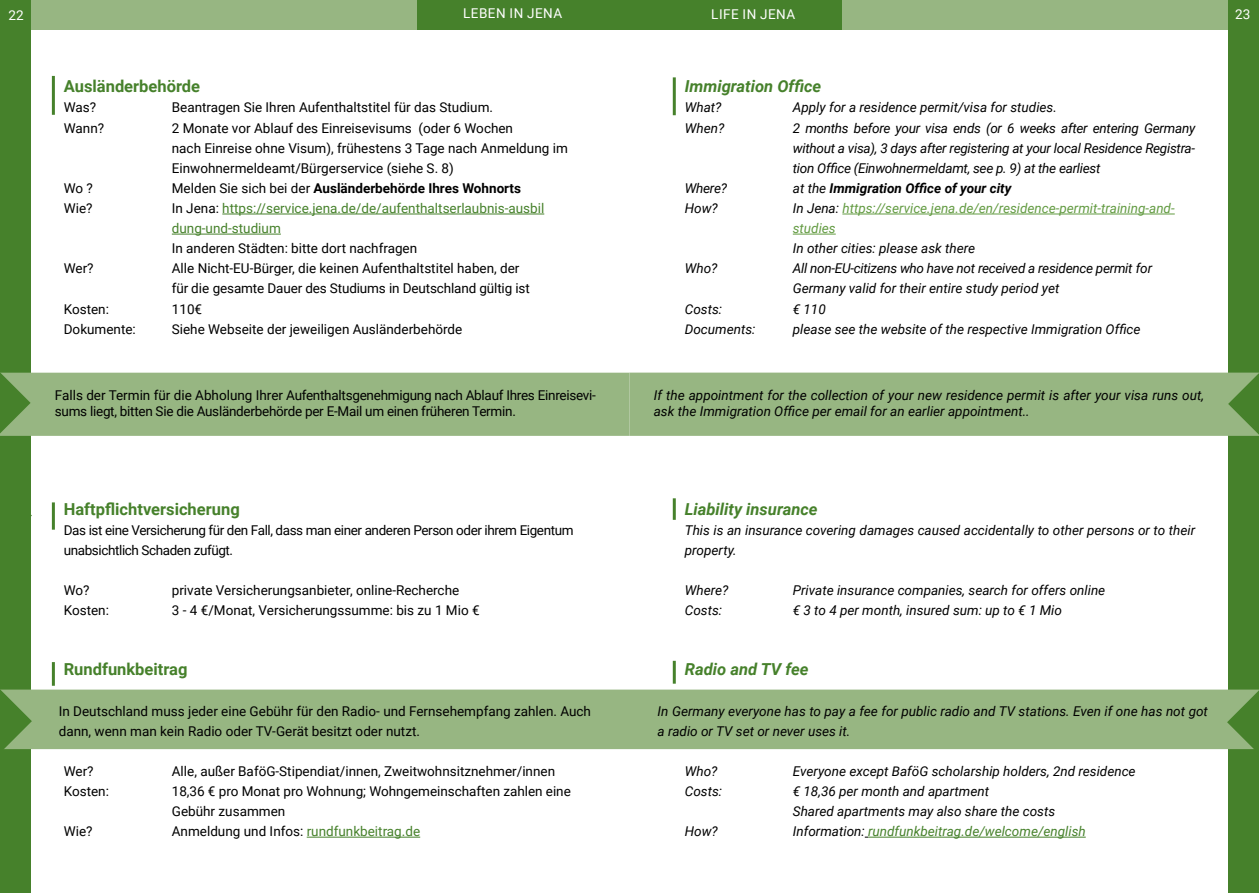
<style>
.page{position:relative;width:1259px;height:893px;background:#fff}
.page>*{position:absolute;margin:0;border:0;box-sizing:border-box;transform-origin:0 0}
.t1{font:700 16.5px "Roboto";color:#46812b}
.t2{font:italic 700 16.5px "Roboto";color:#46812b}
.t3{font:italic 13.5px/20.1px "Roboto";color:#000}
.t4{font:13.5px/20.1px "Roboto";color:#000}
.t5{font:13.5px/16.2px "Roboto";letter-spacing:-.02em;color:#000}
.t6{font:13.5px/20.1px "Roboto";letter-spacing:-.03em;color:#000}
.t7{font:italic 13.5px/20.1px "Roboto";letter-spacing:-.02em;color:#000}
.t8{font:13.5px/20.1px "Roboto";color:#46812b}
.t9{font:italic 13.5px/20.1px "Roboto";color:#639b42}
.t10{font:700 13.5px "Roboto";color:#000}
.t11{font:italic 13.5px "Roboto";color:#46812b}
.t12{font:italic 700 13.5px "Roboto";color:#000}
.t13{font:13.5px "Roboto";letter-spacing:.035em;color:#fff}
.s1{font-weight:400}
.s2{color:#000}
.s3{color:#46812b}
</style>
<div class="page">
<div style="left:0;top:0;width:1259px;height:30px;background:#97b682"></div>
<div style="left:1228px;top:0;width:31px;height:893px;background:#46812b"></div>
<div style="left:417px;top:0;width:212px;height:30px;background:#46812b"></div>
<div style="left:629px;top:0;width:213px;height:30px;background:#46812b"></div>
<div style="left:0;top:0;width:31px;height:893px;background:#46812b"></div>
<hr style="left:222px;top:214px;width:322px;height:1px;background:#46812b">
<hr style="left:172px;top:234px;width:109px;height:1px;background:#46812b">
<hr style="left:307px;top:837px;width:113px;height:1px;background:#46812b">
<hr style="left:52px;top:76px;width:3px;height:39px;background:#46812b">
<hr style="left:52px;top:502px;width:3px;height:28px;background:#46812b">
<hr style="left:52px;top:662px;width:3px;height:24px;background:#46812b">
<hr style="left:842px;top:214px;width:332px;height:1px;background:#639b42">
<hr style="left:793px;top:234px;width:43px;height:1px;background:#639b42">
<hr style="left:868px;top:837px;width:217px;height:1px;background:#46812b">
<hr style="left:673px;top:77px;width:3px;height:38px;background:#46812b">
<hr style="left:673px;top:498px;width:3px;height:22px;background:#46812b">
<hr style="left:673px;top:661px;width:3px;height:23px;background:#46812b">
<div style="left:0;top:372px;width:1259px;height:64px;background:#97b682"></div>
<div style="left:32px;top:690px;width:1195px;height:59px;background:#97b682"></div>
<svg style="left:0;top:689px;width:32px;height:61px"></svg>
<svg style="left:1227px;top:690px;width:32px;height:60px"></svg>
<p class="t13" style="left:9px;top:6px;width:17px">22</p>
<p class="t13" style="left:463px;top:4px;width:101px">LEBEN IN JENA</p>
<p class="t13" style="left:711px;top:4px;width:85px">LIFE IN JENA</p>
<p class="t13" style="left:1235px;top:4px;width:17px">23</p>
<p class="t1" style="left:64px;top:75px;width:138px">Ausländerbehörde</p>
<p class="t4" style="left:64px;top:97px;width:34px">Was?</p>
<p class="t4" style="left:172px;top:97px;width:323px">Beantragen Sie Ihren Aufenthaltstitel für das Studium.</p>
<p class="t4" style="left:64px;top:117px;width:42px">Wann?</p>
<p class="t4" style="left:172px;top:117px;width:397px">2 Monate vor Ablauf des Einreisevisums (oder 6 Wochen<br>nach Einreise ohne Visum), frühestens 3 Tage nach Anmeldung im<br>Einwohnermeldeamt/Bürgerservice (siehe S. 8)</p>
<p class="t4" style="left:64px;top:178px;width:31px">Wo ?</p>
<p class="t10" style="left:172px;top:179px;width:351px"><span class="s1">Melden Sie sich bei der</span> Ausländerbehörde Ihres Wohnorts</p>
<p class="t4" style="left:64px;top:198px;width:30px">Wie?</p>
<p class="t8" style="left:172px;top:198px;width:374px"><span class="s2">In Jena:</span> https://service.jena.de/de/aufenthaltserlaubnis-ausbil dung-und-studium</p>
<p class="t4" style="left:172px;top:238px;width:247px">In anderen Städten: bitte dort nachfragen</p>
<p class="t4" style="left:64px;top:258px;width:31px">Wer?</p>
<p class="t4" style="left:172px;top:258px;width:359px">Alle Nicht-EU-Bürger, die keinen Aufenthaltstitel haben, der für die gesamte Dauer des Studiums in Deutschland gültig ist</p>
<p class="t4" style="left:64px;top:298px;width:47px">Kosten:</p>
<p class="t4" style="left:172px;top:298px;width:32px">110€</p>
<p class="t4" style="left:64px;top:318px;width:74px">Dokumente:</p>
<p class="t4" style="left:172px;top:318px;width:292px">Siehe Webseite der jeweiligen Ausländerbehörde</p>
<p class="t2" style="left:685px;top:75px;width:138px">Immigration Office</p>
<p class="t3" style="left:685px;top:97px;width:38px">What?</p>
<p class="t3" style="left:793px;top:97px;width:266px">Apply for a residence permit/visa for studies.</p>
<p class="t3" style="left:685px;top:117px;width:41px">When?</p>
<p class="t3" style="left:793px;top:117px;width:404px;text-align:justify">2 months before your visa ends (or 6 weeks after entering Germany without a visa), 3 days after registering at your local Residence Registra&shy;tion Office (Einwohnermeldamt, see p. 9) at the earliest</p>
<p class="t3" style="left:685px;top:178px;width:44px">Where?</p>
<p class="t12" style="left:793px;top:179px;width:220px"><span class="s1">at the</span> Immigration Office of your city</p>
<p class="t3" style="left:685px;top:198px;width:35px">How?</p>
<p class="t9" style="left:793px;top:198px;width:383px"><span class="s2">In Jena:</span> https://service.jena.de/en/residence-permit-training-and&shy;studies</p>
<p class="t3" style="left:793px;top:238px;width:184px">In other cities: please ask there</p>
<p class="t3" style="left:685px;top:258px;width:34px">Who?</p>
<p class="t7" style="left:793px;top:258px;width:361px">All non-EU-citizens who have not received a residence permit for<br>Germany valid for their entire study period yet</p>
<p class="t3" style="left:685px;top:298px;width:39px">Costs:</p>
<p class="t3" style="left:793px;top:298px;width:35px">€ 110</p>
<p class="t3" style="left:685px;top:318px;width:72px">Documents:</p>
<p class="t3" style="left:793px;top:318px;width:349px">please see the website of the respective Immigration Office</p>
<p class="t5" style="left:55px;top:386px;width:542px">Falls der Termin für die Abholung Ihrer Aufenthaltsgenehmigung nach Ablauf Ihres Einreisevi&shy;sums liegt, bitten Sie die Ausländerbehörde per E-Mail um einen früheren Termin.</p>
<p class="t3" style="left:654px;top:386px;width:552px;line-height:16.2px">If the appointment for the collection of your new residence permit is after your visa runs out, ask the Immigration Office per email for an earlier appointment..</p>
<p class="t1" style="left:64px;top:497px;width:177px">Haftpflichtversicherung</p>
<p class="t6" style="left:64px;top:519px;width:511px">Das ist eine Versicherung für den Fall, dass man einer anderen Person oder ihrem Eigentum unabsichtlich Schaden zufügt.</p>
<p class="t4" style="left:64px;top:580px;width:27px">Wo?</p>
<p class="t4" style="left:172px;top:580px;width:289px">private Versicherungsanbieter, online-Recherche</p>
<p class="t4" style="left:64px;top:600px;width:47px">Kosten:</p>
<p class="t4" style="left:172px;top:600px;width:309px">3 - 4 €/Monat, Versicherungssumme: bis zu 1 Mio €</p>
<p class="t1" style="left:64px;top:658px;width:125px">Rundfunkbeitrag</p>
<p class="t2" style="left:685px;top:497px;width:134px">Liability insurance</p>
<p class="t3" style="left:685px;top:519px;width:512px">This is an insurance covering damages caused accidentally to other persons or to their property.</p>
<p class="t3" style="left:685px;top:580px;width:45px">Where?</p>
<p class="t3" style="left:793px;top:580px;width:314px">Private insurance companies, search for offers online</p>
<p class="t3" style="left:685px;top:600px;width:39px">Costs:</p>
<p class="t3" style="left:793px;top:600px;width:271px">€ 3 to 4 per month, insured sum: up to € 1 Mio</p>
<p class="t2" style="left:685px;top:658px;width:125px">Radio and TV fee</p>
<p class="t4" style="left:59px;top:700px;width:534px">In Deutschland muss jeder eine Gebühr für den Radio- und Fernsehempfang zahlen. Auch dann, wenn man kein Radio oder TV-Gerät besitzt oder nutzt.</p>
<p class="t3" style="left:657px;top:700px;width:552px">In Germany everyone has to pay a fee for public radio and TV stations. Even if one has not got a radio or TV set or never uses it.</p>
<p class="t4" style="left:64px;top:760px;width:31px">Wer?</p>
<p class="t4" style="left:172px;top:760px;width:385px">Alle, außer BaföG-Stipendiat/innen, Zweitwohnsitznehmer/innen</p>
<p class="t4" style="left:64px;top:781px;width:47px">Kosten:</p>
<p class="t4" style="left:172px;top:781px;width:400px">18,36 € pro Monat pro Wohnung; Wohngemeinschaften zahlen eine<br>Gebühr zusammen</p>
<p class="t4" style="left:64px;top:821px;width:30px">Wie?</p>
<p class="t4" style="left:172px;top:821px;width:250px">Anmeldung und Infos: <span class="s3">rundfunkbeitrag.de</span></p>
<p class="t3" style="left:685px;top:760px;width:34px">Who?</p>
<p class="t3" style="left:793px;top:760px;width:344px">Everyone except BaföG scholarship holders, 2nd residence</p>
<p class="t3" style="left:685px;top:781px;width:39px">Costs:</p>
<p class="t3" style="left:793px;top:781px;width:264px">€ 18,36 per month and apartment<br>Shared apartments may also share the costs</p>
<p class="t3" style="left:685px;top:821px;width:35px">How?</p>
<p class="t11" style="left:793px;top:822px;width:294px"><span class="s2">Information:</span> rundfunkbeitrag.de/welcome/english</p>
</div>
